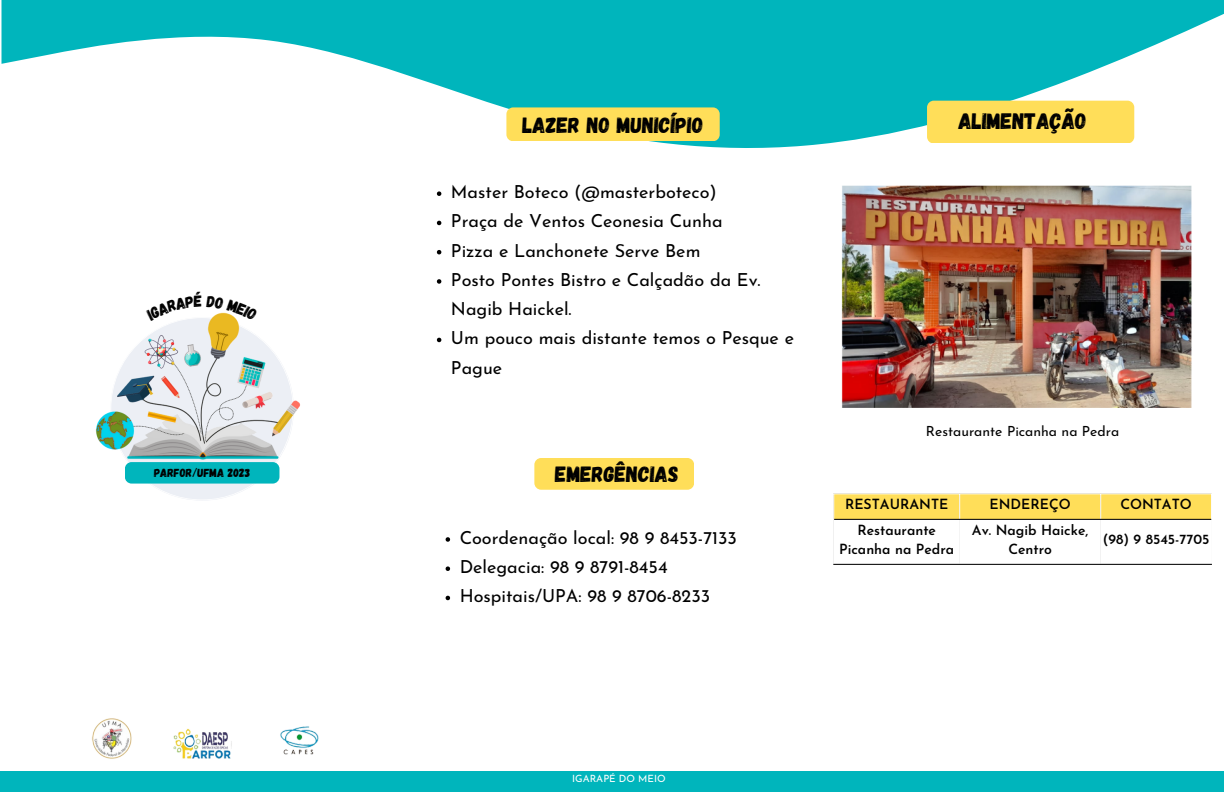
<style>
.page{position:relative;width:1224px;height:792px;background:#fff}
.page>*{position:absolute;margin:0;border:0;box-sizing:border-box;transform-origin:0 0}
.t1{font:22.3px "Gagalin";color:#000}
.t2{font:22px "Gagalin";color:#000}
.t3{font:18px/29.2px "Josefin Sans";color:#000}
.t4{font:600 14px/19.5px "Josefin Sans";color:#000;text-align:center}
.t5{font:14px "Josefin Sans";color:#000}
.t6{font:11.8px "Gagalin";color:#000}
.t7{font:10px "Josefin Sans";color:#fff}
</style>
<div class="page">
<svg style="left:2px;top:0;width:1222px;height:148px;fill:#00b5bc"></svg>
<svg style="left:834px;top:494px;width:377px;height:70px"></svg>
<hr style="left:959px;top:494px;width:1px;height:70px;background:#fff">
<hr style="left:1100px;top:494px;width:1px;height:70px;background:#fff">
<hr style="left:834px;top:519px;width:377px;height:1px;background:#000">
<hr style="left:833px;top:564px;width:379px;height:1px;background:#000">
<div style="left:927px;top:101px;width:207px;height:42px;background:#ffde59;border-radius:7px"></div>
<div style="left:506px;top:107px;width:214px;height:34px;background:#ffde59;border-radius:7px"></div>
<div style="left:0;top:771px;width:1224px;height:21px;background:#00b5bc"></div>
<div style="left:534px;top:458px;width:160px;height:32px;background:#ffde59;border-radius:7px"></div>
<img style="left:95px;top:400px;width:205px;height:49px">
<img style="left:841px;top:185px;width:351px;height:223px">
<svg style="left:437px;top:191px;width:4px;height:5px"></svg>
<svg style="left:437px;top:221px;width:4px;height:4px"></svg>
<svg style="left:437px;top:250px;width:4px;height:4px"></svg>
<svg style="left:437px;top:279px;width:4px;height:5px"></svg>
<svg style="left:437px;top:338px;width:4px;height:4px"></svg>
<svg style="left:446px;top:537px;width:4px;height:5px"></svg>
<svg style="left:446px;top:566px;width:4px;height:5px"></svg>
<svg style="left:446px;top:596px;width:4px;height:4px"></svg>
<img style="left:92px;top:718px;width:227px;height:41px">
<svg style="left:110px;top:312px;width:183px;height:187px"></svg>
<p class="t6" style="left:154px;top:466px;width:98px">PARFOR/UFMA 2023</p>
<p class="t2" style="left:523px;top:111px;width:182px">LAZER NO MUNICÍPIO</p>
<p class="t1" style="left:958px;top:107px;width:130px">ALIMENTAÇÃO</p>
<p class="t3" style="left:451px;top:179px;width:267px">Master Boteco (@masterboteco)</p>
<p class="t3" style="left:451px;top:208px;width:273px">Praça de Ventos Ceonesia Cunha</p>
<p class="t3" style="left:451px;top:238px;width:251px">Pizza e Lanchonete Serve Bem</p>
<p class="t3" style="left:451px;top:267px;width:311px">Posto Pontes Bistro e Calçadão da Ev.<br>Nagib Haickel.</p>
<p class="t3" style="left:451px;top:325px;width:345px">Um pouco mais distante temos o Pesque e<br>Pague</p>
<p class="t2" style="left:555px;top:460px;width:125px">EMERGÊNCIAS</p>
<p class="t3" style="left:460px;top:525px;width:279px">Coordenação local: 98 9 8453-7133</p>
<p class="t3" style="left:460px;top:554px;width:209px">Delegacia: 98 9 8791-8454</p>
<p class="t3" style="left:460px;top:583px;width:252px">Hospitais/UPA: 98 9 8706-8233</p>
<p class="t5" style="left:926px;top:425px;width:195px">Restaurante Picanha na Pedra</p>
<p class="t4" style="left:845px;top:496px;width:105px">RESTAURANTE</p>
<p class="t4" style="left:990px;top:496px;width:83px">ENDEREÇO</p>
<p class="t4" style="left:1120px;top:496px;width:73px">CONTATO</p>
<p class="t4" style="left:839px;top:521px;width:117px">Restaurante<br>Picanha na Pedra</p>
<p class="t4" style="left:972px;top:521px;width:118px">Av. Nagib Haicke,<br>Centro</p>
<p class="t4" style="left:1103px;top:531px;width:108px">(98) 9 8545-7705</p>
<p class="t7" style="left:572px;top:775px;width:95px">IGARAPÉ DO MEIO</p>
</div>
